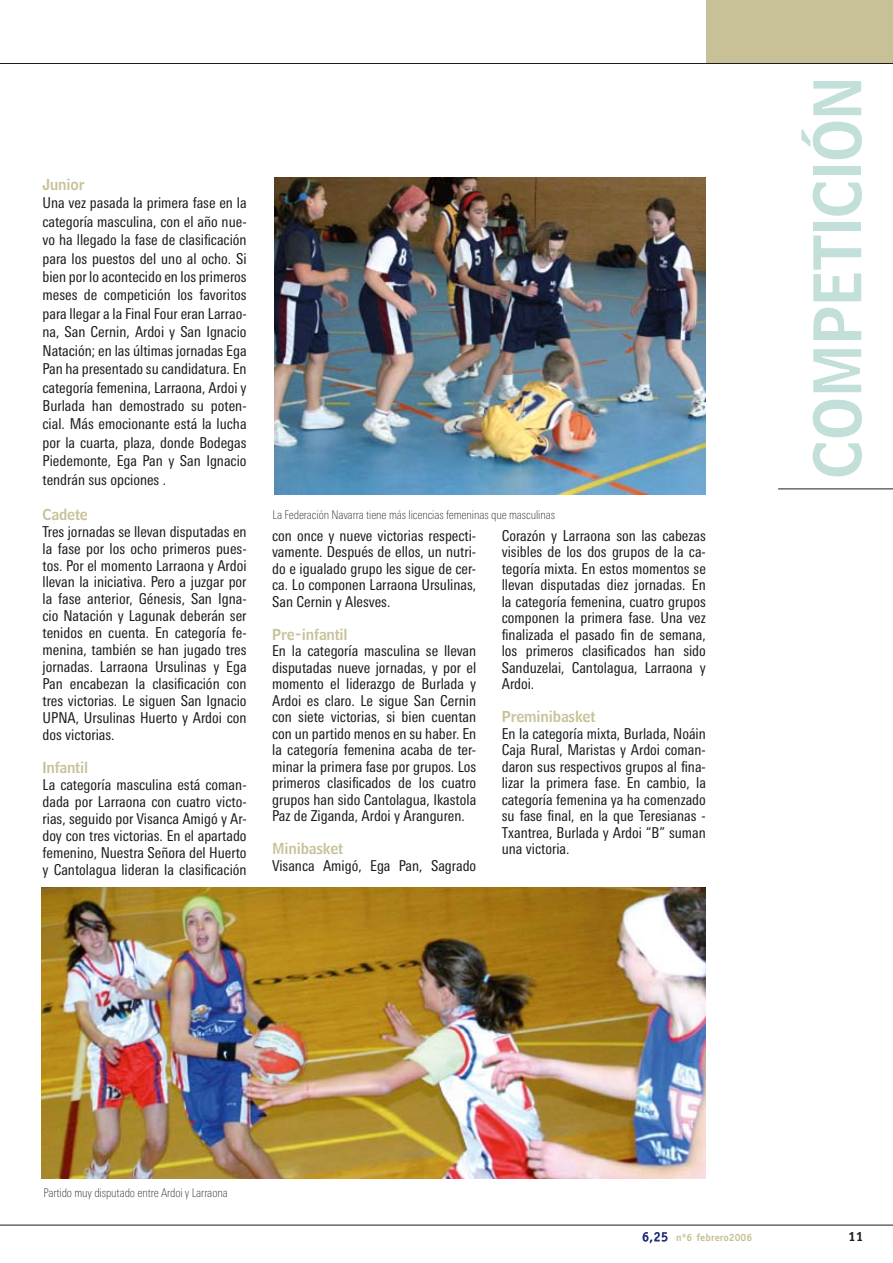
<style>
.page{position:relative;width:893px;height:1263px;background:#fff}
.page>*{position:absolute;margin:0;border:0;box-sizing:border-box;transform-origin:0 0}
.t1{font:64.5px "Bell Centennial BT Name And Number";letter-spacing:-.01em;color:#c3dfd9}
.t2{font:condensed 15px/16.5px "Linotype Univers";color:#1b1c20;text-align:justify}
.t3{font:15px "Bell Centennial BT Name And Number";letter-spacing:-.01em;color:#c8c198}
.t4{font:700 13.5px "Officina Sans";color:#1b1c20}
.t5{font:100 condensed 12px "Linotype Univers";letter-spacing:-.01em;color:#1b1c20}
.t6{font:700 10.5px "Officina Sans";color:#c8c198}
</style>
<div class="page">
<div style="left:706px;top:0;width:187px;height:64px;background:#c8c198"></div>
<hr style="left:0;top:63px;width:893px;height:1px;background:#1b1c20">
<hr style="left:0;top:1225px;width:893px;height:1px;background:#1b1c20">
<svg style="left:642px;top:1232px;width:26px;height:11px"></svg>
<img style="left:42px;top:888px;width:663px;height:291px">
<img style="left:274px;top:178px;width:432px;height:316px">
<hr style="left:778px;top:488px;width:115px;height:1px;background:#1b1c20">
<p class="t3" style="left:43px;top:175px;width:43px">Junior</p>
<p class="t2" style="left:43px;top:194px;width:206px;line-height:18.5px">Una vez pasada la primera fase en la categoría masculina, con el año nue&shy;vo ha llegado la fase de clasificación para los puestos del uno al ocho. Si bien por lo acontecido en los primeros meses de competición los favoritos para llegar a la Final Four eran Larrao&shy;na, San Cernin, Ardoi y San Ignacio Natación; en las últimas jornadas Ega Pan ha presentado su candidatura. En categoría femenina, Larraona, Ardoi y Burlada han demostrado su poten&shy;cial. Más emocionante está la lucha por la cuarta, plaza, donde Bodegas Piedemonte, Ega Pan y San Ignacio tendrán sus opciones .</p>
<p class="t3" style="left:43px;top:505px;width:47px">Cadete</p>
<p class="t2" style="left:43px;top:523px;width:206px;line-height:17px">Tres jornadas se llevan disputadas en la fase por los ocho primeros pues&shy;tos. Por el momento Larraona y Ardoi llevan la iniciativa. Pero a juzgar por la fase anterior, Génesis, San Igna&shy;cio Natación y Lagunak deberán ser tenidos en cuenta. En categoría fe&shy;menina, también se han jugado tres jornadas. Larraona Ursulinas y Ega Pan encabezan la clasificación con tres victorias. Le siguen San Ignacio UPNA, Ursulinas Huerto y Ardoi con dos victorias.</p>
<p class="t3" style="left:43px;top:758px;width:47px">Infantil</p>
<p class="t2" style="left:43px;top:776px;width:206px;line-height:17px">La categoría masculina está coman&shy;dada por Larraona con cuatro victo&shy;rias, seguido por Visanca Amigó y Ar&shy;doy con tres victorias. En el apartado femenino, Nuestra Señora del Huerto y Cantolagua lideran la clasificación</p>
<p class="t5" style="left:273px;top:508px;width:284px">La Federación Navarra tiene más licencias femeninas que masculinas</p>
<p class="t2" style="left:272px;top:527px;width:206px">con once y nueve victorias respecti&shy;vamente. Después de ellos, un nutri&shy;do e igualado grupo les sigue de cer&shy;ca. Lo componen Larraona Ursulinas, San Cernin y Alesves.</p>
<p class="t3" style="left:272px;top:625px;width:77px">Pre-infantil</p>
<p class="t2" style="left:272px;top:643px;width:206px">En la categoría masculina se llevan disputadas nueve jornadas, y por el momento el liderazgo de Burlada y Ardoi es claro. Le sigue San Cernin con siete victorias, si bien cuentan con un partido menos en su haber. En la categoría femenina acaba de ter&shy;minar la primera fase por grupos. Los primeros clasificados de los cuatro grupos han sido Cantolagua, Ikastola Paz de Ziganda, Ardoi y Aranguren.</p>
<p class="t3" style="left:272px;top:839px;width:73px">Minibasket</p>
<p class="t2" style="left:272px;top:857px;width:206px">Visanca Amigó, Ega Pan, Sagrado</p>
<p class="t2" style="left:502px;top:527px;width:206px">Corazón y Larraona son las cabezas visibles de los dos grupos de la ca&shy;tegoría mixta. En estos momentos se llevan disputadas diez jornadas. En la categoría femenina, cuatro grupos componen la primera fase. Una vez finalizada el pasado fin de semana, los primeros clasificados han sido Sanduzelai, Cantolagua, Larraona y Ardoi.</p>
<p class="t3" style="left:502px;top:707px;width:95px">Preminibasket</p>
<p class="t2" style="left:502px;top:725px;width:206px">En la categoría mixta, Burlada, Noáin Caja Rural, Maristas y Ardoi coman&shy;daron sus respectivos grupos al fina&shy;lizar la primera fase. En cambio, la categoría femenina ya ha comenzado su fase final, en la que Teresianas - Txantrea, Burlada y Ardoi “B” suman una victoria.</p>
<h1 class="t1" style="left:796px;top:479px;width:404px;rotate:-90deg">COMPETICIÓN</h1>
<p class="t5" style="left:44px;top:1186px;width:186px">Partido muy disputado entre Ardoi y Larraona</p>
<p class="t6" style="left:676px;top:1231px;width:77px">nº6 febrero2006</p>
<p class="t4" style="left:848px;top:1228px;width:17px">11</p>
</div>
